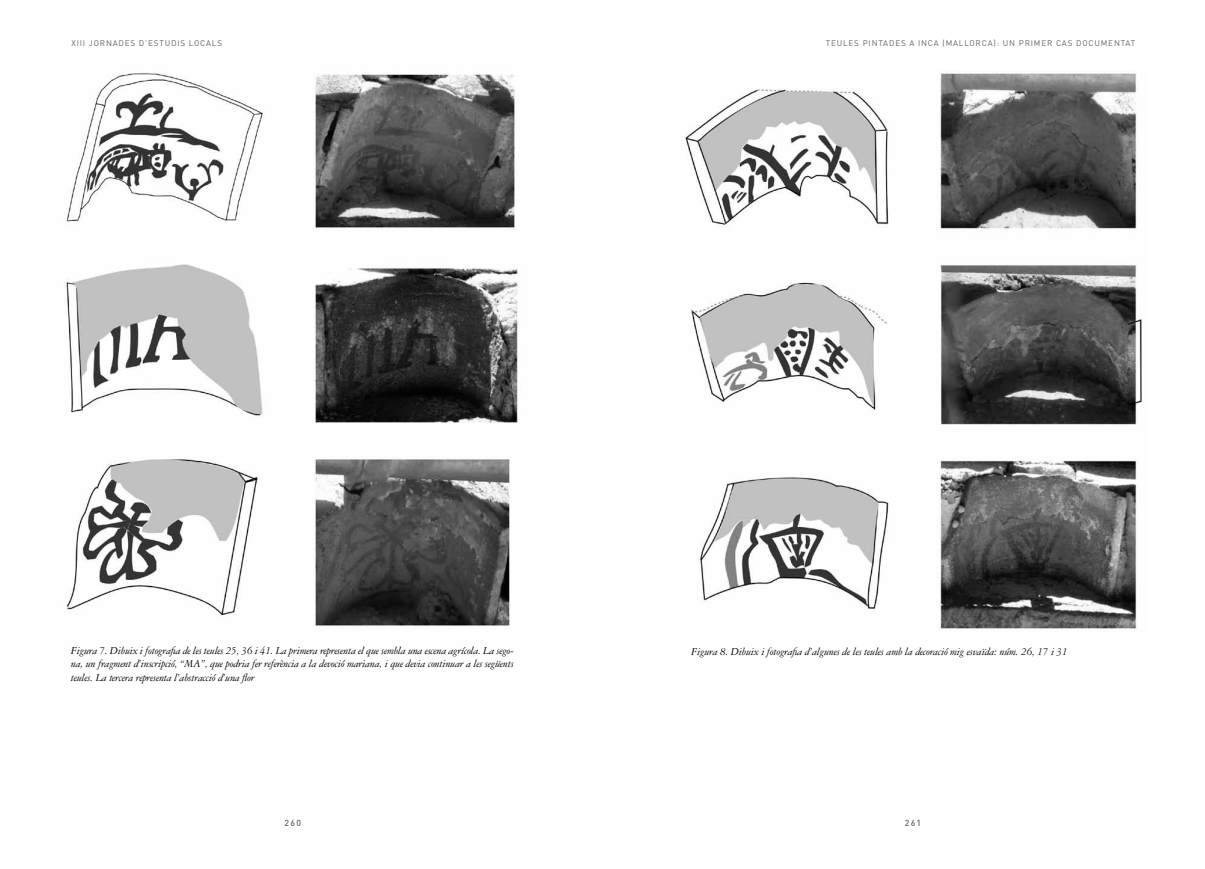
<style>
.page{position:relative;width:1205px;height:869px;background:#fff}
.page>*{position:absolute;margin:0;border:0;box-sizing:border-box;transform-origin:0 0}
.t1{font:italic 11.25px/13.5px "Garamond Three";letter-spacing:-.015em;color:#000}
.t2{font:500 8.75px "DIN";letter-spacing:.14em;color:#636466}
.t3{font:8.12px "DIN";letter-spacing:.1em;color:#636466}
</style>
<div class="page">
<img style="left:685px;top:73px;width:457px;height:556px">
<img style="left:64px;top:73px;width:454px;height:553px">
<p class="t3" style="left:71px;top:38px;width:152px">XIII JORNADES D’ESTUDIS LOCALS</p>
<p class="t3" style="left:826px;top:38px;width:311px">TEULES PI NTADES A I NCA (MALLORCA): UN PRIM ER CAS DOCUM ENTAT</p>
<p class="t1" style="left:71px;top:643px;width:444px">Figura 7. Dibuix i fotografia de les teules 25, 36 i 41. La primera representa el que sembla una escena agrícola. La sego-</p>
<p class="t1" style="left:691px;top:644px;width:378px">Figura 8. Dibuix i fotografia d’algunes de les teules amb la decoració mig esvaïda: núm. 26, 17 i 31</p>
<p class="t1" style="left:71px;top:657px;width:444px">na, un fragment d’inscripció, “MA”, que podria fer referència a la devoció mariana, i que devia continuar a les següents teules. La tercera representa l’abstracció d’una flor</p>
<p class="t2" style="left:285px;top:816px;width:18px">260</p>
<p class="t2" style="left:905px;top:816px;width:18px">261</p>
</div>
